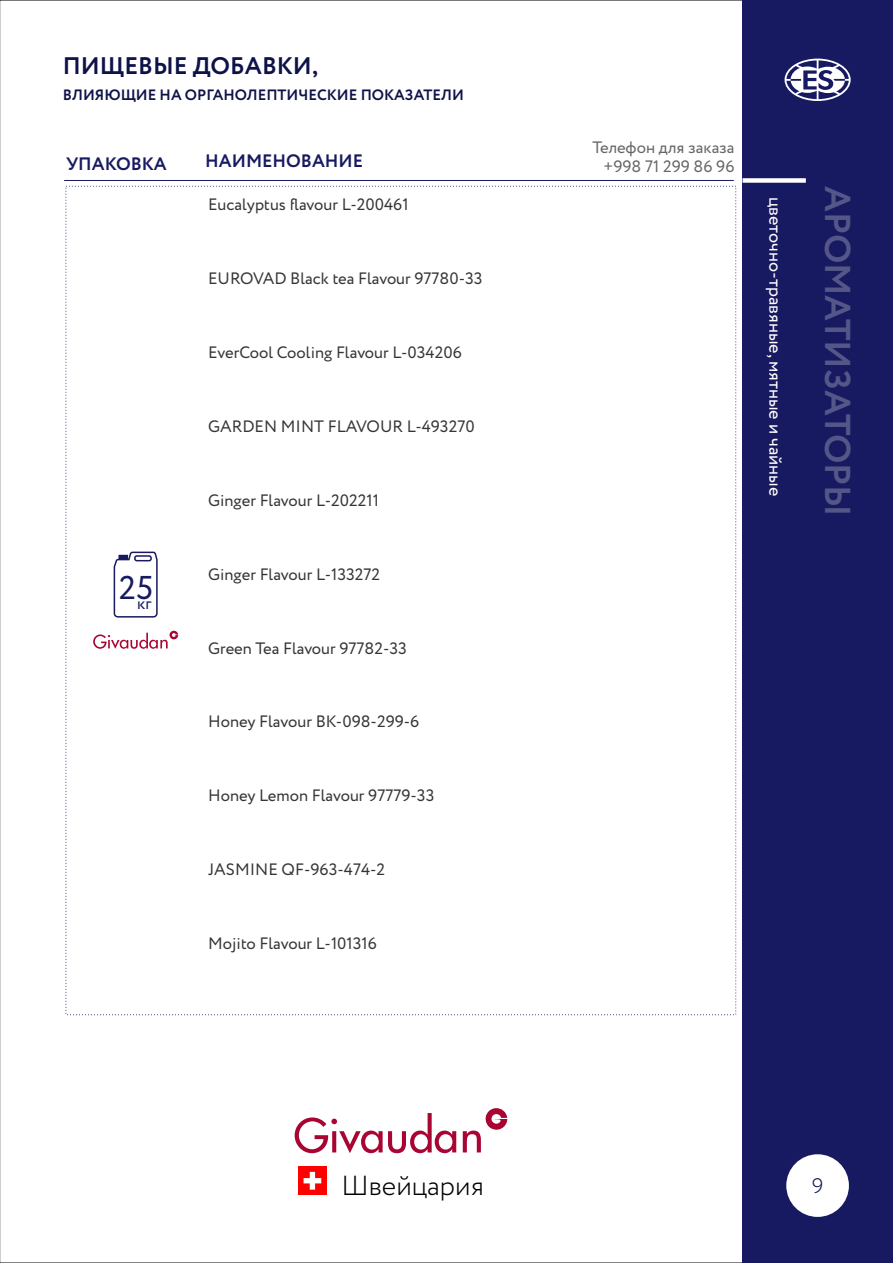
<style>
.page{position:relative;width:893px;height:1263px;background:#fff}
.page>*{position:absolute;margin:0;border:0;box-sizing:border-box;transform-origin:0 0}
.t1{font:700 36px "Circe";color:rgb(230 230 230/.3)}
.t2{font:33px "Circe";color:#171a60}
.t3{font:300 27.6px "Circe";color:#000}
.t4{font:700 24px "Circe";color:#0d1249}
.t5{font:300 21px "Circe";color:#0d1249}
.t6{font:18px "Circe";color:#fff}
.t7{font:700 18px "Circe";color:#171a60}
.t8{font:16.5px "Circe";color:#373435}
.t9{font:16.5px/18.5px "Circe";color:#666;text-align:right}
.t10{font:700 15px "Circe";color:#0d1249}
</style>
<div class="page">
<div style="left:742px;top:0;width:151px;height:1263px;background:#171a60"></div>
<svg style="left:785px;top:59px;width:66px;height:42px"></svg>
<div style="left:786px;top:1154px;width:63px;height:63px;background:#fff;border-radius:50%"></div>
<hr style="left:64px;top:180px;width:670px;height:1px;background:#171a60">
<div style="left:742px;top:178px;width:64px;height:5px;background:#fff"></div>
<svg style="left:295px;top:1113px;width:161px;height:40px"></svg>
<svg style="left:463px;top:1108px;width:44px;height:44px"></svg>
<div style="left:298px;top:1166px;width:29px;height:29px;background:#f00"></div>
<svg style="left:304px;top:1172px;width:17px;height:17px"></svg>
<svg style="left:113px;top:551px;width:45px;height:67px"></svg>
<svg style="left:93px;top:631px;width:85px;height:18px"></svg>
<h3 class="t4" style="left:63px;top:50px;width:257px">ПИЩЕВЫЕ ДОБАВКИ,</h3>
<p class="t10" style="left:63px;top:85px;width:402px">ВЛИЯЮЩИЕ НА ОРГАНОЛЕПТИЧЕСКИЕ ПОКАЗАТЕЛИ</p>
<p class="t7" style="left:66px;top:151px;width:102px">УПАКОВКА</p>
<p class="t7" style="left:205px;top:149px;width:160px">НАИМЕНОВАНИЕ</p>
<p class="t8" style="left:208px;top:193px;width:202px">Eucalyptus flavour L-200461</p>
<p class="t8" style="left:208px;top:267px;width:276px">EUROVAD Black tea Flavour 97780-33</p>
<p class="t8" style="left:208px;top:341px;width:255px">EverCool Cooling Flavour L-034206</p>
<p class="t8" style="left:208px;top:415px;width:268px">GARDEN MINT FLAVOUR L-493270</p>
<h2 class="t2" style="left:119px;top:565px;width:36px">25<sub>кг</sub></h2>
<p class="t8" style="left:208px;top:489px;width:172px">Ginger Flavour L-202211</p>
<p class="t8" style="left:208px;top:563px;width:174px">Ginger Flavour L-133272</p>
<p class="t8" style="left:208px;top:637px;width:200px">Green Tea Flavour 97782-33</p>
<p class="t8" style="left:208px;top:711px;width:213px">Honey Flavour BK-098-299-6</p>
<p class="t8" style="left:208px;top:784px;width:228px">Honey Lemon Flavour 97779-33</p>
<p class="t8" style="left:208px;top:858px;width:179px">JASMINE QF-963-474-2</p>
<p class="t8" style="left:208px;top:932px;width:170px">Mojito Flavour L-101316</p>
<h3 class="t3" style="left:341px;top:1167px;width:144px">Швейцария</h3>
<p class="t9" style="left:592px;top:139px;width:144px">Телефон для заказа +998 71 299 86 96</p>
<p class="t6" style="left:788px;top:197px;width:301px;rotate:90deg">цветочно-травяные, мятные и чайные</p>
<h1 class="t1" style="left:862px;top:186px;width:332px;rotate:90deg">АРОМАТИЗАТОРЫ</h1>
<p class="t5" style="left:812px;top:1171px;width:13px">9</p>
</div>
